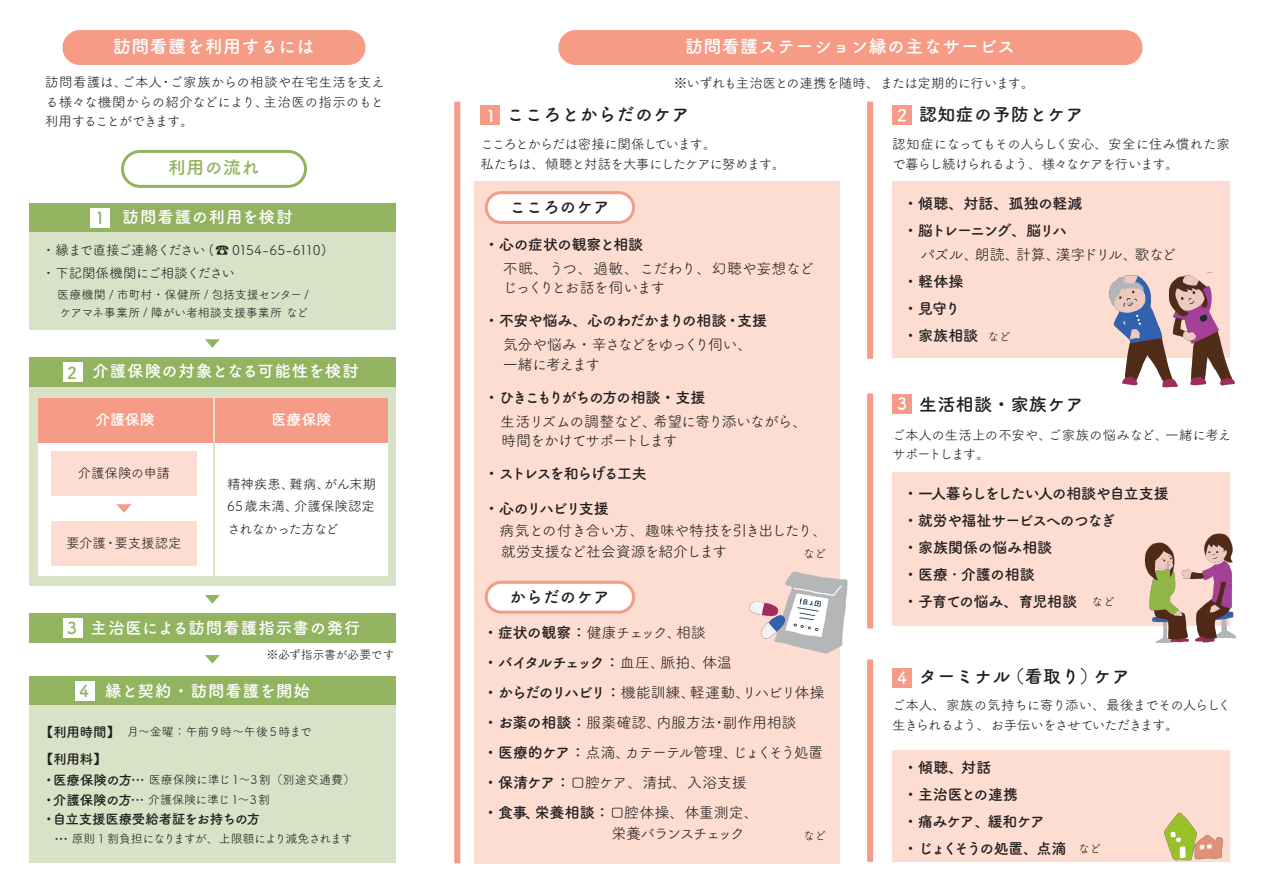
<style>
.page{position:relative;width:1263px;height:893px;background:#fff}
.page>*{position:absolute;margin:0;border:0;box-sizing:border-box;transform-origin:0 0}
.t1{font:18px "Tsuku A Rd Gothic Std B";letter-spacing:.02em;color:#231f20}
.t2{font:18px "Tsuku A Rd Gothic Std B";letter-spacing:.02em;color:#fff}
.t3{font:18px "Tsuku A Rd Gothic Std B";letter-spacing:.02em;color:#92b360}
.t4{font:16.5px "Tsuku A Rd Gothic Std B";letter-spacing:.04em;color:#fff}
.t5{font:16.5px "Tsuku A Rd Gothic Std B";letter-spacing:.015em;color:#fff}
.t6{font:16.5px "Tsuku A Rd Gothic Std B";letter-spacing:.02em;color:#231f20}
.t7{font:15px/30px "Tsuku A Rd Gothic Std R";letter-spacing:-.02em;color:#231f20}
.t8{font:15px/19.5px "Tsuku A Rd Gothic Std R";letter-spacing:-.065em;color:#231f20}
.t9{font:15px/27px "Tsuku A Rd Gothic Std B";letter-spacing:-.03em;color:#231f20}
.t10{font:15px/19.5px "Tsuku A Rd Gothic Std R";letter-spacing:-.085em;color:#231f20}
.t11{font:15px/27px "Tsuku A Rd Gothic Std B";letter-spacing:-.06em;color:#231f20}
.t12{font:15px/27px "Tsuku A Rd Gothic Std B";letter-spacing:-.095em;color:#231f20}
.t13{font:15px "Tsuku A Rd Gothic Std B";letter-spacing:-.14em;color:#231f20}
.t14{font:15px "Tsuku A Rd Gothic Std R";letter-spacing:-.13em;color:#231f20}
.t15{font:15px "Tsuku A Rd Gothic Std B";letter-spacing:-.1em;color:#231f20}
.t16{font:15px "Tsuku A Rd Gothic Std R";letter-spacing:-.1em;color:#231f20}
.t17{font:15px/27px "Tsuku A Rd Gothic Std B";color:#231f20}
.t18{font:15px "Tsuku A Rd Gothic Std B";letter-spacing:-.11em;color:#231f20}
.t19{font:15px "Tsuku A Rd Gothic Std B";letter-spacing:-.02em;color:#231f20}
.t20{font:15px "Tsuku A Rd Gothic Std B";letter-spacing:-.115em;color:#231f20}
.t21{font:15px "Tsuku A Rd Gothic Std B";letter-spacing:-.005em;color:#fff}
.t22{font:13.5px/22.5px "Tsuku A Rd Gothic Std R";letter-spacing:-.05em;color:#231f20;text-align:justify}
.t23{font:13.5px/19.5px "Tsuku A Rd Gothic Std R";letter-spacing:-.07em;color:#231f20}
.t24{font:13.5px/19.5px "Tsuku A Rd Gothic Std R";letter-spacing:-.085em;color:#231f20}
.t25{font:13.5px/19.5px "Tsuku A Rd Gothic Std R";letter-spacing:-.02em;color:#231f20}
.t26{font:13.5px "Tsuku A Rd Gothic Std B";letter-spacing:-.02em;color:#231f20}
.t27{font:13.5px "Tsuku A Rd Gothic Std R";letter-spacing:-.01em;color:#231f20}
.t28{font:13.5px "Tsuku A Rd Gothic Std R";letter-spacing:-.025em;color:#231f20}
.t29{font:12px/18px "Tsuku A Rd Gothic Std R";letter-spacing:-.02em;color:#231f20;text-align:right}
.t30{font:12px/19.5px "Tsuku A Rd Gothic Std R";letter-spacing:.005em;color:#231f20}
.t31{font:12px "Tsuku A Rd Gothic Std R";letter-spacing:-.08em;color:#231f20}
.s1{color:#92b360}
.s2{font-family:"Koz Go Pr 6 N"}
.s3{font-family:"Tsuku A Rd Gothic Std B";font-size:13.5px}
.s4{font-family:"Tsuku A Rd Gothic Std B"}
.s5{font-family:"Tsuku A Rd Gothic Std R"}
</style>
<div class="page">
<div style="left:29px;top:203px;width:366px;height:29px;background:#92b360"></div>
<div style="left:29px;top:232px;width:366px;height:98px;background:#d8e2c7"></div>
<div style="left:90px;top:208px;width:20px;height:20px;background:#fff"></div>
<div style="left:29px;top:613px;width:366px;height:30px;background:#92b360"></div>
<div style="left:63px;top:618px;width:20px;height:20px;background:#fff"></div>
<div style="left:62px;top:30px;width:304px;height:35px;background:#f69b86;border-radius:17px"></div>
<div style="left:558px;top:30px;width:584px;height:35px;background:#f69b86;border-radius:17px"></div>
<div style="left:121px;top:150px;width:186px;height:38px;border:3px solid #92b360;border-radius:17px"></div>
<div style="left:474px;top:181px;width:366px;height:682px;background:#fdddd1"></div>
<svg style="left:774px;top:572px;width:73px;height:82px"></svg>
<div style="left:29px;top:676px;width:366px;height:29px;background:#92b360"></div>
<div style="left:29px;top:705px;width:366px;height:158px;background:#d8e2c7"></div>
<div style="left:75px;top:681px;width:20px;height:20px;background:#fff"></div>
<svg style="left:205px;top:339px;width:15px;height:9px"></svg>
<svg style="left:205px;top:595px;width:15px;height:9px"></svg>
<svg style="left:205px;top:655px;width:15px;height:9px"></svg>
<div style="left:29px;top:357px;width:366px;height:30px;background:#92b360"></div>
<div style="left:29px;top:387px;width:366px;height:199px;background:#d8e2c7"></div>
<div style="left:38px;top:398px;width:174px;height:178px;background:#fff"></div>
<div style="left:63px;top:362px;width:20px;height:20px;background:#fff"></div>
<div style="left:215px;top:398px;width:173px;height:178px;background:#fff"></div>
<div style="left:38px;top:398px;width:174px;height:45px;background:#f69b86"></div>
<div style="left:215px;top:398px;width:173px;height:45px;background:#f69b86"></div>
<div style="left:51px;top:451px;width:146px;height:45px;background:#fdddd1"></div>
<div style="left:51px;top:521px;width:146px;height:45px;background:#fdddd1"></div>
<svg style="left:116px;top:504px;width:15px;height:9px"></svg>
<div style="left:454px;top:102px;width:6px;height:761px;background:#f69b86"></div>
<div style="left:486px;top:193px;width:148px;height:29px;background:#fff;border-radius:15px"></div>
<div style="left:485px;top:191px;width:150px;height:33px;border:3px solid #f69b86;border-radius:15px"></div>
<div style="left:486px;top:582px;width:148px;height:30px;background:#fff;border-radius:15px"></div>
<div style="left:485px;top:581px;width:150px;height:33px;border:3px solid #f69b86;border-radius:15px"></div>
<div style="left:892px;top:750px;width:338px;height:112px;background:#fdddd1"></div>
<div style="left:867px;top:659px;width:6px;height:203px;background:#f69b86"></div>
<div style="left:892px;top:472px;width:338px;height:153px;background:#fdddd1"></div>
<div style="left:867px;top:394px;width:6px;height:234px;background:#f69b86"></div>
<div style="left:892px;top:181px;width:338px;height:176px;background:#fdddd1"></div>
<div style="left:867px;top:102px;width:6px;height:257px;background:#f69b86"></div>
<div style="left:480px;top:105px;width:20px;height:20px;background:#f69b86"></div>
<div style="left:892px;top:105px;width:20px;height:20px;background:#f69b86"></div>
<svg style="left:898px;top:109px;width:8px;height:12px"></svg>
<div style="left:892px;top:394px;width:20px;height:20px;background:#f69b86"></div>
<svg style="left:898px;top:397px;width:8px;height:13px"></svg>
<div style="left:892px;top:668px;width:20px;height:19px;background:#f69b86"></div>
<svg style="left:898px;top:671px;width:8px;height:13px"></svg>
<img style="left:749px;top:602px;width:36px;height:37px">
<img style="left:1092px;top:272px;width:143px;height:116px">
<img style="left:1139px;top:533px;width:97px;height:110px">
<img style="left:1164px;top:812px;width:33px;height:49px">
<img style="left:1192px;top:834px;width:31px;height:27px">
<h1 class="t2" style="left:113px;top:32px;width:203px">訪問看護を利用するには</h1>
<p class="t22" style="left:45px;top:72px;width:341px;line-height:19.5px">訪問看護は、ご本人・ご家族からの相談や在宅生活を支える様々な機関からの紹介などにより、主治医の指示のもと利用することができます。</p>
<h1 class="t3" style="left:168px;top:154px;width:93px">利用の流れ</h1>
<p class="t4" style="left:95px;top:203px;width:199px"><span class="s1">1</span> 訪問看護の利用を検討</p>
<p class="t22" style="left:42px;top:238px;width:286px">・縁まで直接ご連絡ください (<span class="s2">☎</span> 0154-65-6110)・下記関係機関にご相談ください</p>
<p class="t29" style="left:45px;top:285px;width:265px">　医療機関 / 市町村・保健所 / 包括支援センター /ケアマネ事業所 / 障がい者相談支援事業所 など</p>
<p class="t5" style="left:67px;top:358px;width:293px"><span class="s1">2</span> 介護保険の対象となる可能性を検討</p>
<p class="t21" style="left:95px;top:408px;width:61px">介護保険</p>
<p class="t21" style="left:271px;top:408px;width:61px">医療保険</p>
<p class="t28" style="left:78px;top:462px;width:94px">介護保険の申請</p>
<p class="t27" style="left:66px;top:532px;width:117px">要介護・要支援認定</p>
<p class="t22" style="left:227px;top:472px;width:151px">精神疾患、難病、がん末期65歳未満、介護保険認定されなかった方など</p>
<p class="t4" style="left:67px;top:615px;width:295px"><span class="s1">3</span> 主治医による訪問看護指示書の発行</p>
<p class="t29" style="left:266px;top:645px;width:130px">※必ず指示書が必要です</p>
<p class="t4" style="left:79px;top:678px;width:232px"><span class="s1">4</span> 縁と契約・訪問看護を開始</p>
<p class="t29" style="left:40px;top:722px;width:273px"><span class="s3">【利用時間】　</span>月～金曜：午前 9 時～午後 5時まで</p>
<p class="t26" style="left:40px;top:748px;width:69px">【利用料】</p>
<p class="t30" style="left:42px;top:769px;width:314px"><span class="s3">・医療保険の方…</span> 医療保険に準じ1～3割（別途交通費）<span class="s3">・介護保険の方…</span> 介護保険に準じ1～3割</p>
<p class="t26" style="left:42px;top:808px;width:220px">・自立支援医療受給者証をお持ちの方</p>
<p class="t31" style="left:54px;top:829px;width:300px"><span class="s3">…</span> 原則 1 割負担になりますが、上限額により減免されます</p>
<h1 class="t2" style="left:685px;top:32px;width:332px">訪問看護ステーション縁の主なサービス</h1>
<p class="t4" style="left:486px;top:103px;width:11px">1</p>
<p class="t22" style="left:674px;top:71px;width:362px">※いずれも主治医との連携を随時、または定期的に行います。</p>
<h1 class="t1" style="left:506px;top:100px;width:185px">こころとからだのケア</h1>
<h1 class="t1" style="left:919px;top:100px;width:166px">認知症の予防とケア</h1>
<p class="t24" style="left:480px;top:134px;width:307px">こころとからだは密接に関係しています。<br>私たちは、傾聴と対話を大事にしたケアに努めます。</p>
<p class="t6" style="left:509px;top:194px;width:102px">こころのケア</p>
<p class="t19" style="left:484px;top:232px;width:161px">・心の症状の観察と相談</p>
<p class="t10" style="left:503px;top:257px;width:313px;text-indent:-15px">　不眠、うつ、過敏、こだわり、幻聴や妄想などじっくりとお話を伺います</p>
<p class="t11" style="left:484px;top:306px;width:285px">・不安や悩み、心のわだかまりの相談・支援</p>
<p class="t10" style="left:488px;top:334px;width:266px;text-indent:15px">気分や悩み・辛さなどをゆっくり伺い、　一緒に考えます</p>
<p class="t15" style="left:484px;top:385px;width:223px">・ひきこもりがちの方の相談・支援</p>
<p class="t8" style="left:500px;top:410px;width:309px">生活リズムの調整など、希望に寄り添いながら、時間をかけてサポートします</p>
<p class="t18" style="left:484px;top:462px;width:164px">・ストレスを和らげる工夫</p>
<p class="t20" style="left:484px;top:496px;width:126px">・心のリハビリ支援</p>
<p class="t8" style="left:499px;top:519px;width:329px;line-height:21px">病気との付き合い方、趣味や特技を引き出したり、就労支援など社会資源を紹介します</p>
<p class="t29" style="left:803px;top:544px;width:25px">など</p>
<p class="t6" style="left:509px;top:584px;width:102px">からだのケア</p>
<p class="t16" style="left:483px;top:621px;width:224px"><span class="s4">・症状の観察：</span>健康チェック、相談</p>
<p class="t13" style="left:483px;top:651px;width:250px">・バイタルチェック：<span class="s5">血圧、脈拍、体温</span></p>
<p class="t7" style="left:483px;top:677px;width:343px"><span class="s4">・からだのリハビリ：</span>機能訓練、軽運動、リハビリ体操<span class="s4">・お薬の相談：</span>服薬確認、内服方法・副作用相談<br><span class="s4">・医療的ケア：</span>点滴、カテーテル管理、じょくそう処置<span class="s4">・保清ケア：</span>口腔ケア、清拭、入浴支援<br><span class="s4">・食事、栄養相談：</span>口腔体操、体重測定、</p>
<p class="t14" style="left:487px;top:822px;width:260px">　　　　　　　　 栄養バランスチェック</p>
<p class="t29" style="left:803px;top:826px;width:25px">など</p>
<p class="t23" style="left:892px;top:134px;width:340px">認知症になってもその人らしく安心、安全に住み慣れた家で暮らし続けられるよう、様々なケアを行います。</p>
<p class="t12" style="left:903px;top:189px;width:181px">・傾聴、対話、孤独の軽減・脳トレーニング、脳リハ</p>
<p class="t8" style="left:920px;top:243px;width:257px">パズル、朗読、計算、漢字ドリル、歌など</p>
<p class="t17" style="left:903px;top:267px;width:77px">・軽体操・見守り・家族相談</p>
<p class="t29" style="left:987px;top:327px;width:25px">など</p>
<h1 class="t1" style="left:919px;top:390px;width:166px">生活相談・家族ケア</h1>
<p class="t25" style="left:892px;top:424px;width:341px">ご本人の生活上の不安や、ご家族の悩みなど、一緒に考えサポートします。</p>
<p class="t9" style="left:903px;top:479px;width:267px">・一人暮らしをしたい人の相談や自立支援・就労や福祉サービスへのつなぎ<br>・家族関係の悩み相談<br>・医療<span class="s5">・</span>介護の相談<br>・子育ての悩み、育児相談</p>
<p class="t29" style="left:1091px;top:592px;width:25px">など</p>
<h1 class="t1" style="left:919px;top:663px;width:212px">ターミナル（看取り）ケア</h1>
<p class="t23" style="left:892px;top:695px;width:341px">ご本人、家族の気持ちに寄り添い、最後までその人らしく生きられるよう、お手伝いをさせていただきます。</p>
<p class="t11" style="left:903px;top:752px;width:165px">・傾聴、対話<br>・主治医との連携<br>・痛みケア、緩和ケア<br>・じょくそうの処置、点滴</p>
<p class="t29" style="left:1078px;top:839px;width:25px">など</p>
</div>
